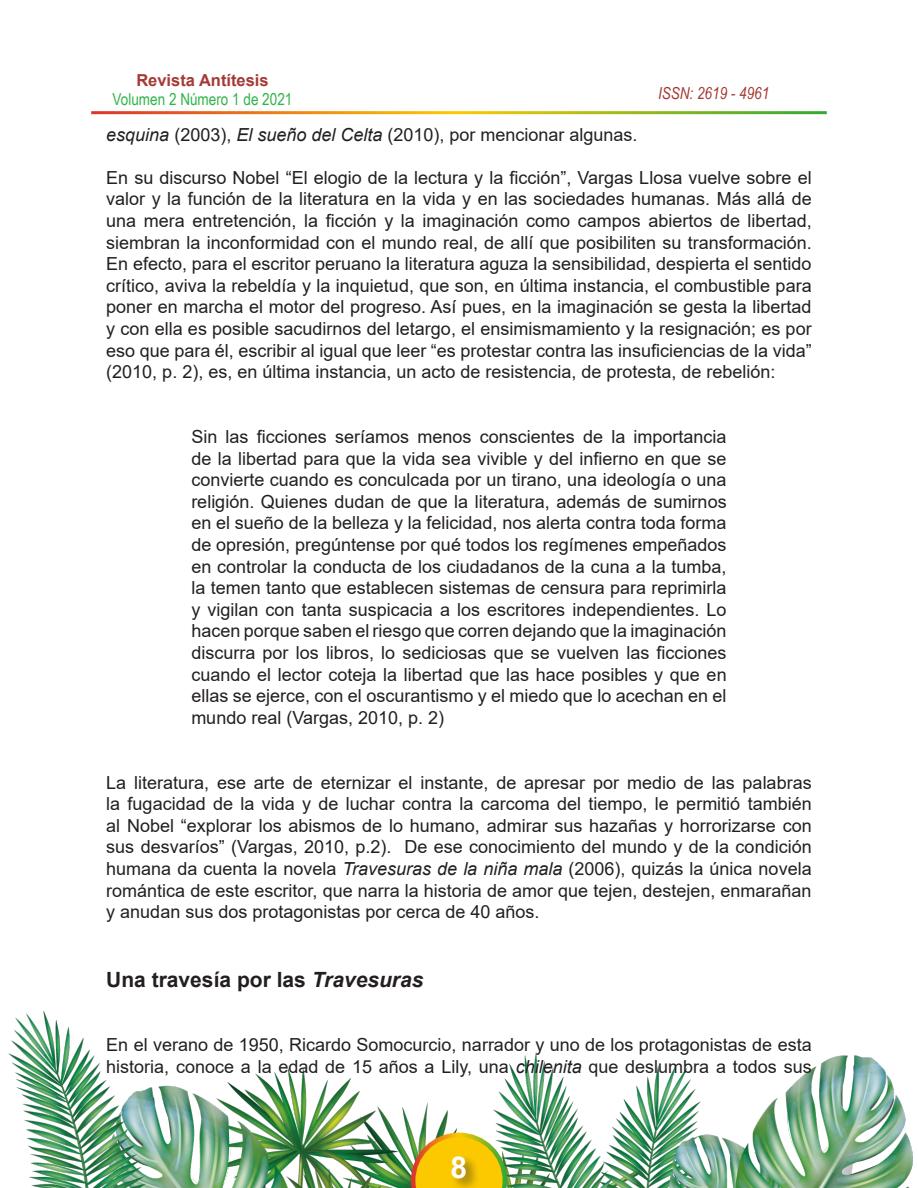
<style>
.page{position:relative;width:918px;height:1188px;background:#fff}
.page>*{position:absolute;margin:0;border:0;box-sizing:border-box;transform-origin:0 0}
.t1{font:700 30px "Arial";color:#fff}
.t2{font:700 21px "Arial";color:#231f20}
.t3{font:18px/21.6px "Arial";color:#231f20;text-align:justify}
.t4{font:16.5px "Arial Narrow";color:#31b44a}
.t5{font:700 16.5px "Arial";color:#a53a35}
.t6{font:italic 16.5px "Arial Narrow";color:#a53a35}
.s1{font-style:italic}
</style>
<div class="page">
<img style="left:8px;top:1010px;width:905px;height:178px">
<svg style="left:411px;top:1133px;width:96px;height:55px;background:#e1c12f"></svg>
<div style="left:450px;top:1154px;width:30px;height:34px;background:#231f20;opacity:.54"></div>
<p class="t5" style="left:136px;top:68px;width:134px">Revista Antítesis</p>
<p class="t4" style="left:113px;top:88px;width:181px">Volumen 2 Número 1 de 2021</p>
<p class="t6" style="left:658px;top:81px;width:113px">ISSN: 2619 - 4961</p>
<p class="t3" style="left:106px;top:123px;width:533px"><span class="s1">esquina</span> (2003), <span class="s1">El sueño del Celta</span> (2010), por mencionar algunas.</p>
<p class="t3" style="left:106px;top:167px;width:707px">En su discurso Nobel “El elogio de la lectura y la ficción”, Vargas Llosa vuelve sobre el valor y la función de la literatura en la vida y en las sociedades humanas. Más allá de una mera entretención, la ficción y la imaginación como campos abiertos de libertad, siembran la inconformidad con el mundo real, de allí que posibiliten su transformación.<br>En efecto, para el escritor peruano la literatura aguza la sensibilidad, despierta el sentido crítico, aviva la rebeldía y la inquietud, que son, en última instancia, el combustible para poner en marcha el motor del progreso. Así pues, en la imaginación se gesta la libertad y con ella es posible sacudirnos del letargo, el ensimismamiento y la resignación; es por eso que para él, escribir al igual que leer “es protestar contra las insuficiencias de la vida” (2010, p. 2), es, en última instancia, un acto de resistencia, de protesta, de rebelión:</p>
<p class="t3" style="left:191px;top:426px;width:537px">Sin las ficciones seríamos menos conscientes de la importancia de la libertad para que la vida sea vivible y del infierno en que se convierte cuando es conculcada por un tirano, una ideología o una religión. Quienes dudan de que la literatura, además de sumirnos en el sueño de la belleza y la felicidad, nos alerta contra toda forma de opresión, pregúntense por qué todos los regímenes empeñados en controlar la conducta de los ciudadanos de la cuna a la tumba, la temen tanto que establecen sistemas de censura para reprimirla y vigilan con tanta suspicacia a los escritores independientes. Lo hacen porque saben el riesgo que corren dejando que la imaginación discurra por los libros, lo sediciosas que se vuelven las ficciones cuando el lector coteja la libertad que las hace posibles y que en ellas se ejerce, con el oscurantismo y el miedo que lo acechan en el mundo real (Vargas, 2010, p. 2)</p>
<p class="t3" style="left:106px;top:771px;width:707px">La literatura, ese arte de eternizar el instante, de apresar por medio de las palabras la fugacidad de la vida y de luchar contra la carcoma del tiempo, le permitió también al Nobel “explorar los abismos de lo humano, admirar sus hazañas y horrorizarse con sus desvaríos” (Vargas, 2010, p.2). De ese conocimiento del mundo y de la condición humana da cuenta la novela <span class="s1">Travesuras de la niña mala</span> (2006), quizás la única novela romántica de este escritor, que narra la historia de amor que tejen, destejen, enmarañan y anudan sus dos protagonistas por cerca de 40 años.</p>
<p class="t2" style="left:106px;top:964px;width:319px">Una travesía por las <span class="s1">Travesuras</span></p>
<p class="t3" style="left:106px;top:1034px;width:707px">En el verano de 1950, Ricardo Somocurcio, narrador y uno de los protagonistas de esta historia, conoce a la edad de 15 años a Lily, una <span class="s1">chilenita</span> que deslumbra a todos sus</p>
<h1 class="t1" style="left:451px;top:1146px;width:18px">8</h1>
</div>
